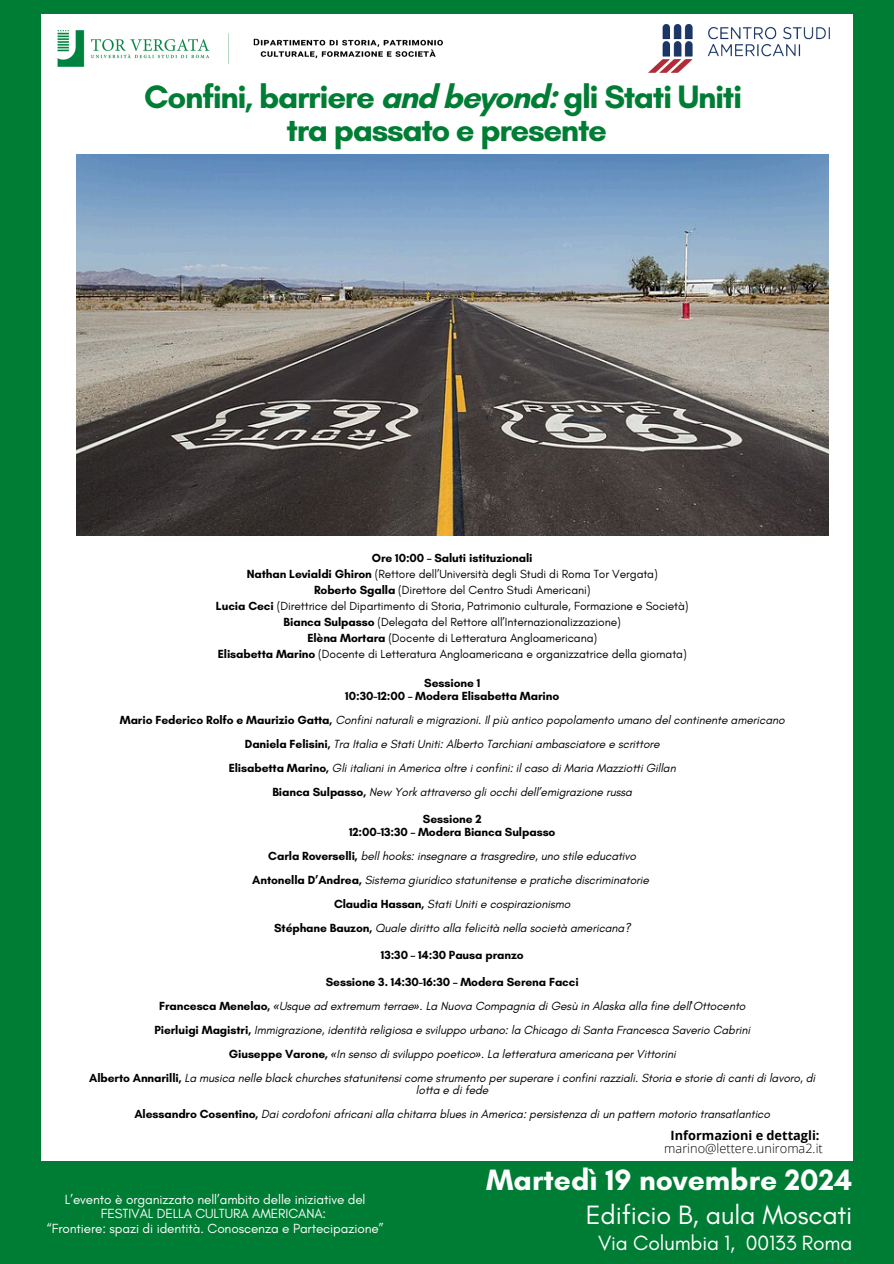
<style>
.page{position:relative;width:894px;height:1264px;background:#fff}
.page>*{position:absolute;margin:0;border:0;box-sizing:border-box;transform-origin:0 0}
.t1{font:700 33px/32.7px "Glacial Indifference";letter-spacing:-.04em;color:#007d34;text-align:center}
.t2{font:700 30px "Glacial Indifference";color:#fff}
.t3{font:27px "Glacial Indifference";letter-spacing:-.01em;color:#fff}
.t4{font:21px "Glacial Indifference";letter-spacing:-.01em;color:#fff}
.t5{font:13.5px/14.7px "Glacial Indifference";letter-spacing:-.01em;color:#fff;text-align:center}
.t6{font:300 12.75px/12.8px "Open Sans";color:#000;text-align:center}
.t7{font:italic 12px/12px "Glacial Indifference";letter-spacing:-.01em;color:#000;text-align:center}
.t8{font:12px "Glacial Indifference";letter-spacing:-.01em;color:#000}
.t9{font:700 12px/13px "Glacial Indifference";letter-spacing:-.01em;color:#000;text-align:center}
.s1{font-weight:700}
.s2{font-weight:700;font-style:normal}
.s3{font-family:"Noto Sans"}
</style>
<div class="page">
<div style="left:0;top:0;width:893px;height:1263px;background:#007d34"></div>
<div style="left:41px;top:15px;width:811px;height:1146px;background:#fff"></div>
<img style="left:57px;top:30px;width:386px;height:37px">
<img style="left:76px;top:154px;width:751px;height:381px">
<img style="left:648px;top:24px;width:178px;height:49px">
<p class="t1" style="left:144px;top:80px;width:599px">Confini, barriere and beyond: gli Stati Uniti tra passato e presente</p>
<p class="t9" style="left:372px;top:551px;width:162px">Ore 10:00 – Saluti istituzionali</p>
<p class="t8" style="left:247px;top:566px;width:412px"><span class="s1">Nathan Levialdi Ghiron</span> (Rettore dell’Università degli Studi di Roma Tor Vergata)</p>
<p class="t8" style="left:314px;top:582px;width:278px"><span class="s1">Roberto Sgalla</span> (Direttore del Centro Studi Americani)</p>
<h5 class="t8" style="left:216px;top:598px;width:474px"><span class="s1">Lucia Ceci</span> (Direttrice del Dipartimento di Storia, Patrimonio culturale, Formazione e Società)</h5>
<p class="t8" style="left:283px;top:614px;width:339px"><span class="s1">Bianca Sulpasso</span> (Delegata del Rettore all’Internazionalizzazione)</p>
<p class="t8" style="left:307px;top:630px;width:291px"><span class="s1">Elèna Mortara</span> (Docente di Letteratura Angloamericana)</p>
<p class="t8" style="left:218px;top:646px;width:470px"><span class="s1">Elisabetta Marino</span> (Docente di Letteratura Angloamericana e organizzatrice della giornata)</p>
<p class="t9" style="left:345px;top:676px;width:215px">Sessione 1<br>10:30-12:00 – Modera Elisabetta Marino</p>
<h5 class="t7" style="left:120px;top:713px;width:666px"><span class="s2">Mario Federico Rolfo e Maurizio Gatta,</span> Confini naturali e migrazioni. Il più antico popolamento umano del continente americano</h5>
<p class="t7" style="left:245px;top:737px;width:416px"><span class="s2">Daniela Felisini,</span> Tra Italia e Stati Uniti: Alberto Tarchiani ambasciatore e scrittore</p>
<p class="t7" style="left:229px;top:761px;width:448px"><span class="s2">Elisabetta Marino,</span> Gli italiani in America oltre i confini: il caso di Maria Mazziotti Gillan</p>
<p class="t7" style="left:272px;top:785px;width:361px"><span class="s2">Bianca Sulpasso,</span> New York attraverso gli occhi dell’emigrazione russa</p>
<p class="t9" style="left:349px;top:812px;width:208px">Sessione 2<br>12:00-13:30 – Modera Bianca Sulpasso</p>
<h5 class="t7" style="left:268px;top:849px;width:369px"><span class="s2">Carla Roverselli,</span> bell hooks: insegnare a trasgredire, uno stile educativo</h5>
<h5 class="t7" style="left:252px;top:873px;width:398px"><span class="s2">Antonella D’Andrea,</span> Sistema giuridico statunitense e pratiche discriminatorie</h5>
<p class="t7" style="left:334px;top:897px;width:238px"><span class="s2">Claudia Hassan,</span> Stati Uniti e cospirazionismo</p>
<p class="t7" style="left:274px;top:921px;width:358px"><span class="s2">Stéphane Bauzon,</span> Quale diritto alla felicità nella società americana?</p>
<p class="t9" style="left:381px;top:948px;width:144px">13:30 – 14:30 Pausa pranzo</p>
<p class="t9" style="left:326px;top:975px;width:254px">Sessione 3. 14:30-16:30 – Modera Serena Facci</p>
<p class="t7" style="left:159px;top:999px;width:587px"><span class="s2">Francesca Menelao,</span> <span class="s3">«</span>Usque ad extremum terrae<span class="s3">»</span>. La Nuova Compagnia di Gesù in Alaska alla fine dell'Ottocento</p>
<h4 class="t7" style="left:154px;top:1023px;width:597px"><span class="s2">Pierluigi Magistri,</span> Immigrazione, identità religiosa e sviluppo urbano: la Chicago di Santa Francesca Saverio Cabrini</h4>
<h1 class="t7" style="left:229px;top:1047px;width:448px"><span class="s2">Giuseppe Varone,</span> <span class="s3">«</span>In senso di sviluppo poetico<span class="s3">»</span>. La letteratura americana per Vittorini</h1>
<h4 class="t7" style="left:89px;top:1071px;width:727px"><span class="s2">Alberto Annarilli,</span> La musica nelle black churches statunitensi come strumento per superare i confini razziali. Storia e storie di canti di lavoro, di lotta e di fede</h4>
<h2 class="t7" style="left:134px;top:1107px;width:637px"><span class="s2">Alessandro Cosentino,</span> Dai cordofoni africani alla chitarra blues in America: persistenza di un pattern motorio transatlantico</h2>
<p class="t6" style="left:664px;top:1128px;width:160px"><span class="s1">Informazioni e dettagli: </span>marino@lettere.uniroma2.it</p>
<h3 class="t5" style="left:47px;top:1191px;width:338px">L’evento è organizzato nell’ambito delle iniziative del<br>FESTIVAL DELLA CULTURA AMERICANA:<br>“Frontiere: spazi di identità. Conoscenza e Partecipazione”</h3>
<p class="t2" style="left:486px;top:1161px;width:367px">Martedì 19 novembre 2024</p>
<p class="t3" style="left:585px;top:1198px;width:268px">Edificio B, aula Moscati</p>
<p class="t4" style="left:598px;top:1229px;width:256px">Via Columbia 1, 00133 Roma</p>
</div>
